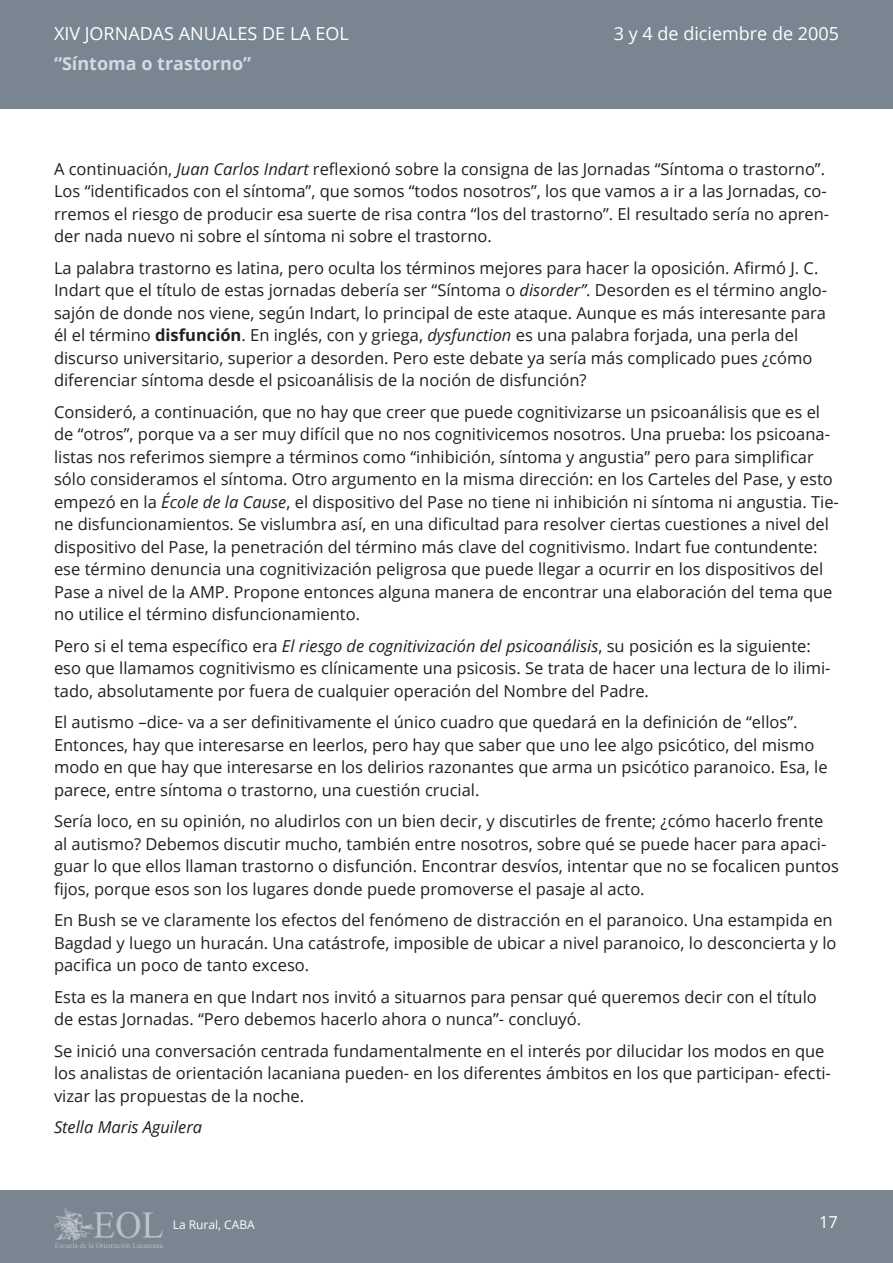
<style>
.page{position:relative;width:893px;height:1263px;background:#fff}
.page>*{position:absolute;margin:0;border:0;box-sizing:border-box;transform-origin:0 0}
.t1{font:18px "Open Sans";color:#fff}
.t2{font:700 18px "Open Sans";color:#d2dbe2}
.t3{font:16.5px/22.5px "Open Sans";color:#231f20}
.t4{font:italic 16.5px "Open Sans";color:#231f20}
.t5{font:16.5px "Open Sans";color:#fff}
.t6{font:12px "Open Sans";color:#fff}
.s1{font-style:italic}
.s2{font-weight:700}
</style>
<div class="page">
<div style="left:0;top:0;width:893px;height:108px;background:#798691"></div>
<div style="left:0;top:1191px;width:893px;height:72px;background:#798691"></div>
<img style="left:54px;top:1209px;width:108px;height:38px">
<p class="t1" style="left:54px;top:22px;width:296px">XIV JORNADAS ANUALES DE LA EOL</p>
<p class="t2" style="left:54px;top:51px;width:199px">“Síntoma o trastorno”</p>
<p class="t1" style="left:614px;top:22px;width:227px">3 y 4 de diciembre de 2005</p>
<p class="t3" style="left:54px;top:157px;width:777px">A continuación, <span class="s1">Juan Carlos Indart</span> reflexionó sobre la consigna de las Jornadas “Síntoma o trastorno”.<br>Los “identificados con el síntoma”, que somos “todos nosotros”, los que vamos a ir a las Jornadas, co&shy;rremos el riesgo de producir esa suerte de risa contra “los del trastorno”. El resultado sería no apren&shy;der nada nuevo ni sobre el síntoma ni sobre el trastorno.</p>
<p class="t3" style="left:54px;top:256px;width:775px">La palabra trastorno es latina, pero oculta los términos mejores para hacer la oposición. Afirmó J. C.<br>Indart que el título de estas jornadas debería ser “Síntoma o <span class="s1">disorder”</span>. Desorden es el término anglo&shy;sajón de donde nos viene, según Indart, lo principal de este ataque. Aunque es más interesante para él el término <span class="s2">disfunción</span>. En inglés, con y griega, <span class="s1">dysfunction</span> es una palabra forjada, una perla del discurso universitario, superior a desorden. Pero este debate ya sería más complicado pues ¿cómo diferenciar síntoma desde el psicoanálisis de la noción de disfunción?</p>
<p class="t3" style="left:54px;top:400px;width:786px">Consideró, a continuación, que no hay que creer que puede cognitivizarse un psicoanálisis que es el de “otros”, porque va a ser muy difícil que no nos cognitivicemos nosotros. Una prueba: los psicoana&shy;listas nos referimos siempre a términos como “inhibición, síntoma y angustia” pero para simplificar sólo consideramos el síntoma. Otro argumento en la misma dirección: en los Carteles del Pase, y esto empezó en la <span class="s1">École de la Cause</span>, el dispositivo del Pase no tiene ni inhibición ni síntoma ni angustia. Tie&shy;ne disfuncionamientos. Se vislumbra así, en una dificultad para resolver ciertas cuestiones a nivel del dispositivo del Pase, la penetración del término más clave del cognitivismo. Indart fue contundente: ese término denuncia una cognitivización peligrosa que puede llegar a ocurrir en los dispositivos del Pase a nivel de la AMP. Propone entonces alguna manera de encontrar una elaboración del tema que no utilice el término disfuncionamiento.</p>
<p class="t3" style="left:54px;top:634px;width:778px">Pero si el tema específico era <span class="s1">El riesgo de cognitivización del psicoanálisis</span>, su posición es la siguiente: eso que llamamos cognitivismo es clínicamente una psicosis. Se trata de hacer una lectura de lo ilimi&shy;tado, absolutamente por fuera de cualquier operación del Nombre del Padre.</p>
<p class="t3" style="left:54px;top:711px;width:775px">El autismo –dice- va a ser definitivamente el único cuadro que quedará en la definición de “ellos”.<br>Entonces, hay que interesarse en leerlos, pero hay que saber que uno lee algo psicótico, del mismo modo en que hay que interesarse en los delirios razonantes que arma un psicótico paranoico. Esa, le parece, entre síntoma o trastorno, una cuestión crucial.</p>
<p class="t3" style="left:54px;top:810px;width:786px">Sería loco, en su opinión, no aludirlos con un bien decir, y discutirles de frente; ¿cómo hacerlo frente al autismo? Debemos discutir mucho, también entre nosotros, sobre qué se puede hacer para apaci&shy;guar lo que ellos llaman trastorno o disfunción. Encontrar desvíos, intentar que no se focalicen puntos fijos, porque esos son los lugares donde puede promoverse el pasaje al acto.</p>
<p class="t3" style="left:54px;top:909px;width:784px">En Bush se ve claramente los efectos del fenómeno de distracción en el paranoico. Una estampida en<br>Bagdad y luego un huracán. Una catástrofe, imposible de ubicar a nivel paranoico, lo desconcierta y lo pacifica un poco de tanto exceso.</p>
<p class="t3" style="left:54px;top:985px;width:764px">Esta es la manera en que Indart nos invitó a situarnos para pensar qué queremos decir con el título de estas Jornadas. “Pero debemos hacerlo ahora o nunca”- concluyó.</p>
<p class="t3" style="left:54px;top:1039px;width:778px">Se inició una conversación centrada fundamentalmente en el interés por dilucidar los modos en que los analistas de orientación lacaniana pueden- en los diferentes ámbitos en los que participan- efecti&shy;vizar las propuestas de la noche.</p>
<p class="t4" style="left:54px;top:1116px;width:150px">Stella Maris Aguilera</p>
<p class="t6" style="left:173px;top:1217px;width:84px">La Rural, CABA</p>
<p class="t5" style="left:819px;top:1211px;width:20px">17</p>
</div>
